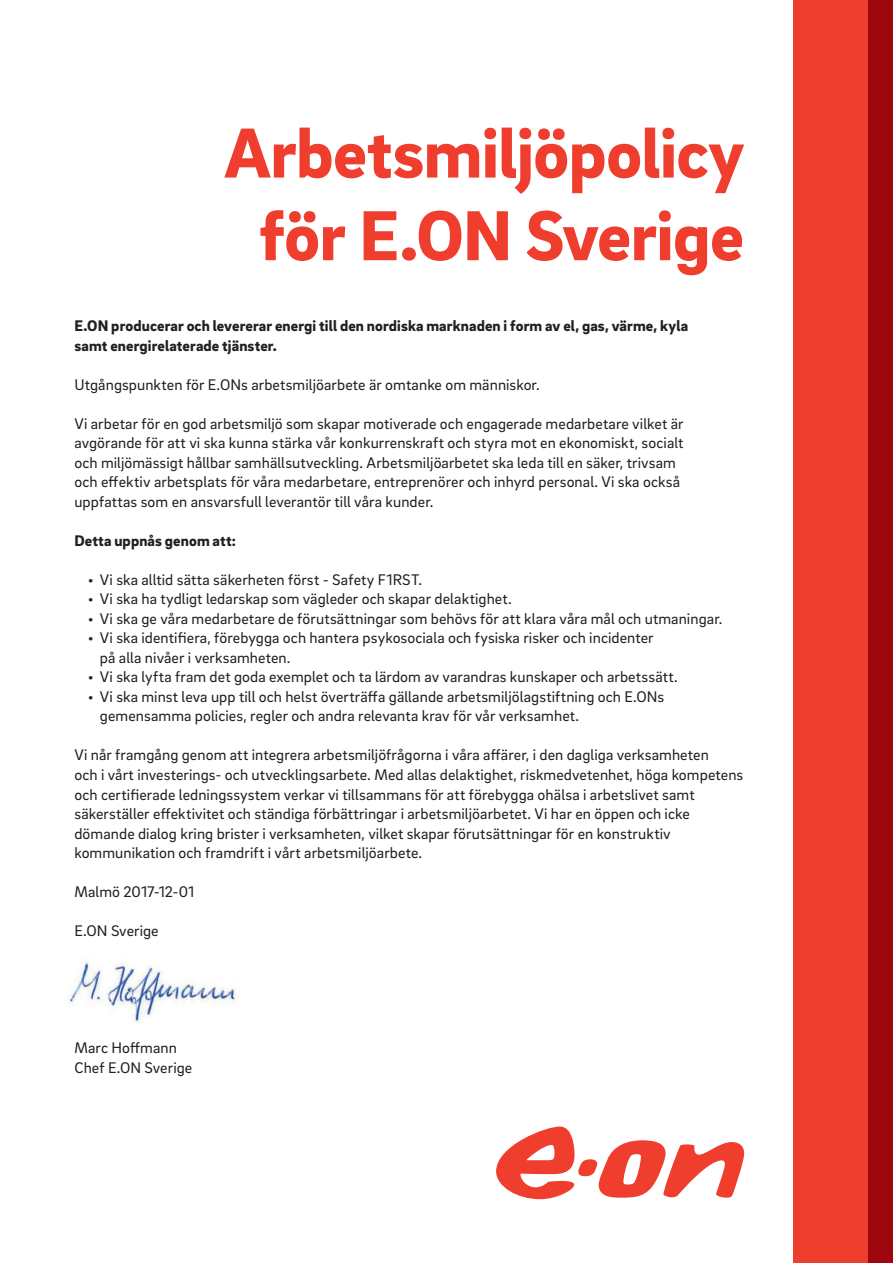
<style>
.page{position:relative;width:893px;height:1263px;background:#fff}
.page>*{position:absolute;margin:0;border:0;box-sizing:border-box;transform-origin:0 0}
.t1{font:900 72.45px/82.7px "Brix Sans";letter-spacing:-.01em;color:#ef3e2e;text-align:center}
.t2{font:15.75px/19.5px "Brix Sans";letter-spacing:.005em;color:#231f20}
.t3{font:900 15.75px/19.5px "Brix Sans";letter-spacing:.005em;color:#231f20}
</style>
<div class="page">
<div style="left:794px;top:0;width:99px;height:1263px;background:#ef3e2e"></div>
<div style="left:868px;top:0;width:25px;height:1263px;background:#9d070d"></div>
<svg style="left:496px;top:1126px;width:248px;height:73px"></svg>
<img style="left:68px;top:961px;width:169px;height:62px">
<h1 class="t1" style="left:225px;top:108px;width:521px">Arbetsmiljöpolicy för E.ON Sverige</h1>
<p class="t3" style="left:74px;top:316px;width:615px">E.ON producerar och levererar energi till den nordiska marknaden i form av el, gas, värme, kyla samt energirelaterade tjänster.</p>
<p class="t2" style="left:74px;top:374px;width:467px">Utgångspunkten för E.ONs arbetsmiljöarbete är omtanke om människor.</p>
<p class="t2" style="left:74px;top:413px;width:611px">Vi arbetar för en god arbetsmiljö som skapar motiverade och engagerade medarbetare vilket är avgörande för att vi ska kunna stärka vår konkurrenskraft och styra mot en ekonomiskt, socialt och miljömässigt hållbar samhällsutveckling. Arbetsmiljöarbetet ska leda till en säker, trivsam och effektiv arbetsplats för våra medarbetare, entreprenörer och inhyrd personal. Vi ska också uppfattas som en ansvarsfull leverantör till våra kunder.</p>
<p class="t3" style="left:74px;top:530px;width:163px">Detta uppnås genom att:</p>
<p class="t2" style="left:88px;top:569px;width:336px">• Vi ska alltid sätta säkerheten först - Safety F1RST.</p>
<p class="t2" style="left:88px;top:589px;width:425px">• Vi ska ha tydligt ledarskap som vägleder och skapar delaktighet.</p>
<p class="t2" style="left:88px;top:608px;width:636px">• Vi ska ge våra medarbetare de förutsättningar som behövs för att klara våra mål och utmaningar.</p>
<p class="t2" style="left:100px;top:628px;width:555px;text-indent:-12px">• Vi ska identifiera, förebygga och hantera psykosociala och fysiska risker och incidenter på alla nivåer i verksamheten.</p>
<p class="t2" style="left:88px;top:667px;width:591px">• Vi ska lyfta fram det goda exemplet och ta lärdom av varandras kunskaper och arbetssätt.</p>
<p class="t2" style="left:100px;top:686px;width:566px;text-indent:-12px">• Vi ska minst leva upp till och helst överträffa gällande arbetsmiljölagstiftning och E.ONs gemensamma policies, regler och andra relevanta krav för vår verksamhet.</p>
<p class="t2" style="left:74px;top:745px;width:670px">Vi når framgång genom att integrera arbetsmiljöfrågorna i våra affärer, i den dagliga verksamheten<br>och i vårt investerings- och utvecklingsarbete. Med allas delaktighet, riskmedvetenhet, höga kompetens och certifierade ledningssystem verkar vi tillsammans för att förebygga ohälsa i arbetslivet samt säkerställer effektivitet och ständiga förbättringar i arbetsmiljöarbetet. Vi har en öppen och icke dömande dialog kring brister i verksamheten, vilket skapar förutsättningar för en konstruktiv kommunikation och framdrift i vårt arbetsmiljöarbete.</p>
<p class="t2" style="left:74px;top:881px;width:121px">Malmö 2017-12-01</p>
<p class="t2" style="left:74px;top:920px;width:86px">E.ON Sverige</p>
<p class="t2" style="left:74px;top:1037px;width:119px">Marc Hoffmann<br>Chef E.ON Sverige</p>
</div>
